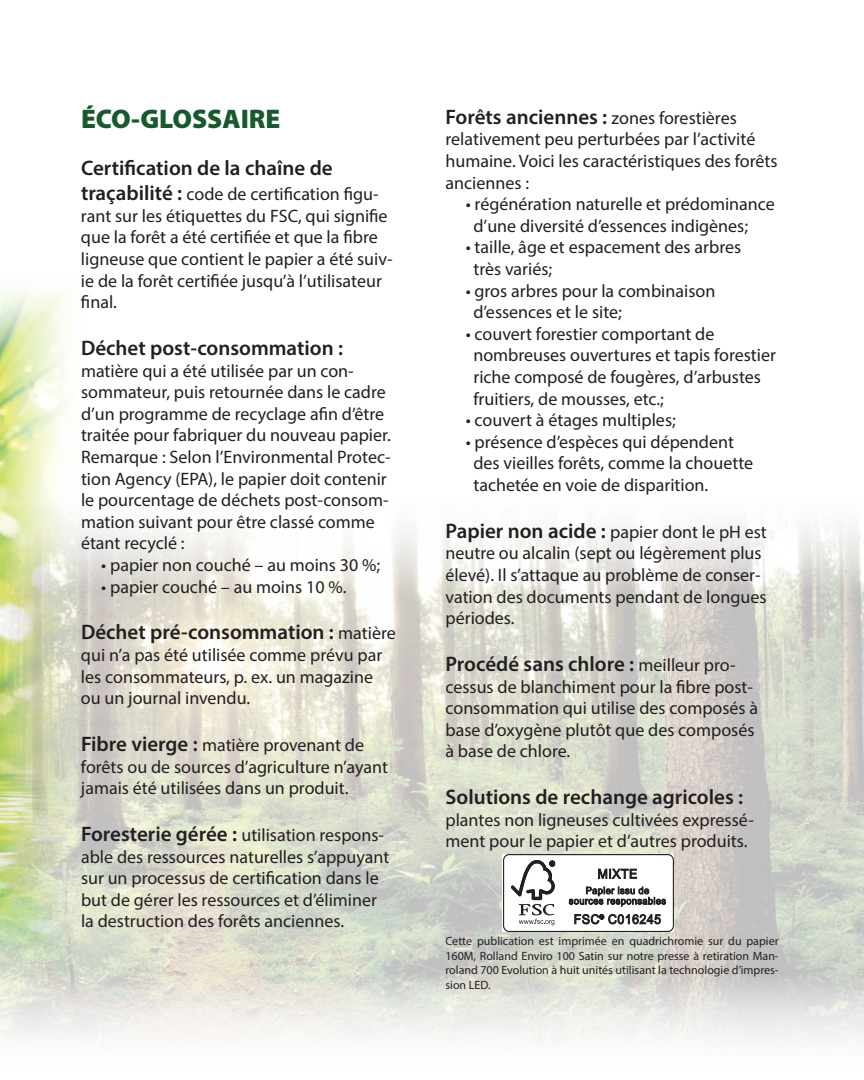
<style>
.page{position:relative;width:864px;height:1080px;background:#fff}
.page>*{position:absolute;margin:0;border:0;box-sizing:border-box;transform-origin:0 0}
.t1{font:900 27px "Myriad Pro";color:#185a2e}
.t2{font:600 21px "Myriad Pro";color:#231f20}
.t3{font:18px/21.6px "Myriad Pro";color:#231f20}
.t4{font:12px/14.4px "Myriad Pro";color:#231f20;text-align:justify}
.s1{font-weight:600;font-size:21px}
.s2{font-weight:400;font-size:18px}
</style>
<div class="page">
<img style="left:0;top:527px;width:864px;height:511px">
<img style="left:0;top:291px;width:89px;height:696px">
<div style="left:504px;top:855px;width:169px;height:76px;background:#fff;border-radius:6px"></div>
<div style="left:503px;top:854px;width:171px;height:78px;border:1px solid #231f20;border-radius:6px"></div>
<svg style="left:511px;top:860px;width:44px;height:65px"></svg>
<svg style="left:598px;top:868px;width:39px;height:11px"></svg>
<svg style="left:569px;top:887px;width:97px;height:20px"></svg>
<svg style="left:574px;top:914px;width:87px;height:10px"></svg>
<p class="t1" style="left:81px;top:101px;width:201px">ÉCO-GLOSSAIRE</p>
<p class="t2" style="left:81px;top:155px;width:253px">Certification de la chaîne de</p>
<p class="t3" style="left:81px;top:183px;width:313px"><span class="s1">traçabilité :</span> code de certification figu&shy;rant sur les étiquettes du FSC, qui signifie que la forêt a été certifiée et que la fibre ligneuse que contient le papier a été suiv&shy;ie de la forêt certifiée jusqu’à l’utilisateur final.</p>
<p class="t2" style="left:81px;top:335px;width:264px">Déchet post-consommation :</p>
<p class="t3" style="left:81px;top:360px;width:311px">matière qui a été utilisée par un con&shy;sommateur, puis retournée dans le cadre d’un programme de recyclage afin d’être traitée pour fabriquer du nouveau papier.</p>
<p class="t3" style="left:81px;top:446px;width:311px">Remarque : Selon l’Environmental Protec&shy;tion Agency (EPA), le papier doit contenir le pourcentage de déchets post-consom&shy;mation suivant pour être classé comme étant recyclé :</p>
<p class="t3" style="left:101px;top:554px;width:280px">• papier non couché – au moins 30 %;</p>
<p class="t3" style="left:101px;top:576px;width:247px">• papier couché – au moins 10 %.</p>
<p class="t2" style="left:81px;top:619px;width:316px">Déchet pré-consommation : <span class="s2">matière</span></p>
<p class="t3" style="left:81px;top:644px;width:303px">qui n’a pas été utilisée comme prévu par les consommateurs, p. ex. un magazine ou un journal invendu.</p>
<p class="t3" style="left:81px;top:734px;width:309px"><span class="s1">Fibre vierge :</span> matière provenant de forêts ou de sources d’agriculture n’ayant jamais été utilisées dans un produit.</p>
<p class="t3" style="left:81px;top:824px;width:310px"><span class="s1">Foresterie gérée :</span> utilisation respons&shy;able des ressources naturelles s’appuyant sur un processus de certification dans le but de gérer les ressources et d’éliminer la destruction des forêts anciennes.</p>
<p class="t2" style="left:446px;top:103px;width:293px">Forêts anciennes : <span class="s2">zones forestières</span></p>
<p class="t3" style="left:446px;top:128px;width:334px">relativement peu perturbées par l’activité humaine. Voici les caractéristiques des forêts anciennes :</p>
<p class="t3" style="left:473px;top:193px;width:303px;text-indent:-8px">• régénération naturelle et prédominance d’une diversité d’essences indigènes;</p>
<p class="t3" style="left:473px;top:236px;width:269px;text-indent:-8px">• taille, âge et espacement des arbres très variés;</p>
<p class="t3" style="left:473px;top:279px;width:243px;text-indent:-8px">• gros arbres pour la combinaison d’essences et le site;</p>
<p class="t3" style="left:473px;top:323px;width:304px;text-indent:-8px">• couvert forestier comportant de nombreuses ouvertures et tapis forestier riche composé de fougères, d’arbustes fruitiers, de mousses, etc.;</p>
<p class="t3" style="left:466px;top:409px;width:212px">• couvert à étages multiples;</p>
<p class="t3" style="left:473px;top:431px;width:281px;text-indent:-8px">• présence d’espèces qui dépendent des vieilles forêts, comme la chouette tachetée en voie de disparition.</p>
<p class="t3" style="left:445px;top:521px;width:323px"><span class="s1">Papier non acide :</span> papier dont le pH est neutre ou alcalin (sept ou légèrement plus élevé). Il s’attaque au problème de conser&shy;vation des documents pendant de longues périodes.</p>
<p class="t2" style="left:446px;top:651px;width:292px">Procédé sans chlore : <span class="s2">meilleur pro-</span></p>
<p class="t3" style="left:446px;top:675px;width:314px">cessus de blanchiment pour la fibre post&shy;consommation qui utilise des composés à base d’oxygène plutôt que des composés à base de chlore.</p>
<p class="t2" style="left:446px;top:784px;width:299px">Solutions de rechange agricoles :</p>
<p class="t3" style="left:446px;top:809px;width:310px">plantes non ligneuses cultivées expressé&shy;ment pour le papier et d’autres produits.</p>
<p class="t4" style="left:446px;top:934px;width:335px">Cette publication est imprimée en quadrichromie sur du papier 160M, Rolland Enviro 100 Satin sur notre presse à retiration Man&shy;roland 700 Evolution à huit unités utilisant la technologie d’impres&shy;sion LED.</p>
</div>
